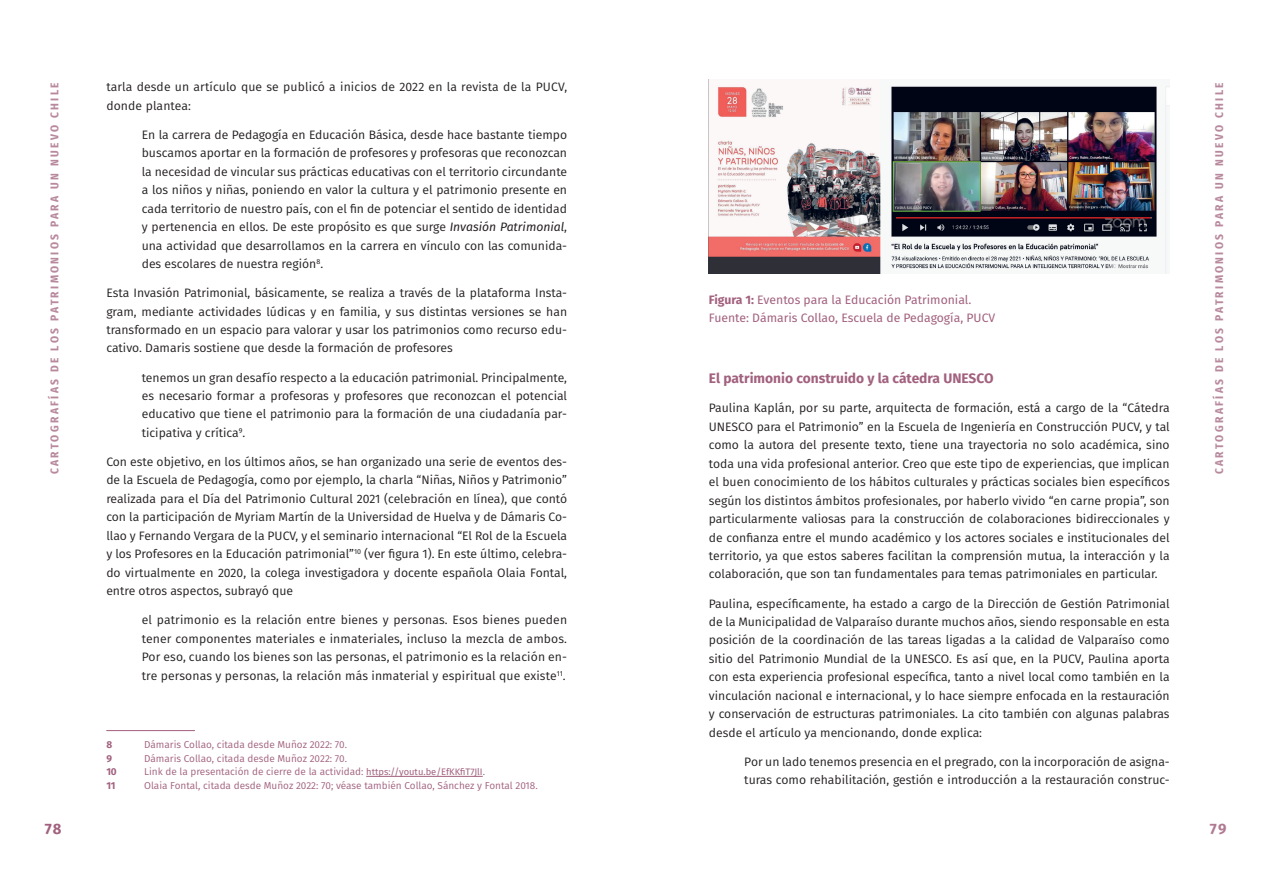
<style>
.page{position:relative;width:1276px;height:869px;background:#fff}
.page>*{position:absolute;margin:0;border:0;box-sizing:border-box;transform-origin:0 0}
.t1{font:700 15px "Fira Sans";color:#a2617e}
.t2{font:700 15px "Fira Sans";color:#b07a91}
.t3{font:700 13.75px "Fira Sans";color:#a2617e}
.t4{font:12.25px/18.5px "Fira Sans";color:#231f20;text-align:justify}
.t5{font:12.25px/18.5px "Fira Sans";color:#a2617e}
.t6{font:700 11.25px "Fira Sans Condensed";letter-spacing:.21em;color:#b8889c}
.t7{font:10px "Fira Sans";color:#a2617e}
.t8{font:700 10px "Fira Sans";color:#a2617e}
.s1{font-style:italic}
.s2{font-weight:700}
.s3{font-size:9.38px}
</style>
<div class="page">
<hr style="left:106px;top:730px;width:89px;height:1px;background:#a2617e">
<hr style="left:366px;top:775px;width:117px;height:1px;background:#a2617e">
<img style="left:709px;top:85px;width:460px;height:189px">
<p class="t4" style="left:106px;top:77px;width:462px">tarla desde un artículo que se publicó a inicios de 2022 en la revista de la PUCV, donde plantea:</p>
<p class="t4" style="left:142px;top:125px;width:427px">En la carrera de Pedagogía en Educación Básica, desde hace bastante tiempo buscamos aportar en la formación de profesores y profesoras que reconozcan la necesidad de vincular sus prácticas educativas con el territorio circundante a los niños y niñas, poniendo en valor la cultura y el patrimonio presente en cada territorio de nuestro país, con el fin de potenciar el sentido de identidad y pertenencia en ellos. De este propósito es que surge <span class="s1">Invasión Patrimonial</span>, una actividad que desarrollamos en la carrera en vínculo con las comunida&shy;des escolares de nuestra región<sup>8</sup>.</p>
<p class="t4" style="left:106px;top:283px;width:462px">Esta Invasión Patrimonial, básicamente, se realiza a través de la plataforma Insta&shy;gram, mediante actividades lúdicas y en familia, y sus distintas versiones se han transformado en un espacio para valorar y usar los patrimonios como recurso edu&shy;cativo. Damaris sostiene que desde la formación de profesores</p>
<p class="t4" style="left:142px;top:367px;width:427px">tenemos un gran desafío respecto a la educación patrimonial. Principalmente, es necesario formar a profesoras y profesores que reconozcan el potencial educativo que tiene el patrimonio para la formación de una ciudadanía par&shy;ticipativa y crítica<sup>9</sup>.</p>
<p class="t4" style="left:106px;top:452px;width:462px">Con este objetivo, en los últimos años, se han organizado una serie de eventos des&shy;de la Escuela de Pedagogía, como por ejemplo, la charla “Niñas, Niños y Patrimonio” realizada para el Día del Patrimonio Cultural 2021 (celebración en línea), que contó con la participación de Myriam Martín de la Universidad de Huelva y de Dámaris Co&shy;llao y Fernando Vergara de la PUCV, y el seminario internacional “El Rol de la Escuela y los Profesores en la Educación patrimonial”<sup>10</sup> (ver figura 1). En este último, celebra&shy;do virtualmente en 2020, la colega investigadora y docente española Olaia Fontal, entre otros aspectos, subrayó que</p>
<p class="t4" style="left:142px;top:610px;width:427px">el patrimonio es la relación entre bienes y personas. Esos bienes pueden tener componentes materiales e inmateriales, incluso la mezcla de ambos.<br>Por eso, cuando los bienes son las personas, el patrimonio es la relación en&shy;tre personas y personas, la relación más inmaterial y espiritual que existe<sup>11</sup>.</p>
<p class="t6" style="left:45px;top:474px;width:393px;rotate:-90deg">CARTOGRAFÍAS DE LOS PATRIMONIOS PARA UN NUEVO CHILE</p>
<p class="t6" style="left:1210px;top:474px;width:393px;rotate:-90deg">CARTOGRAFÍAS DE LOS PATRIMONIOS PARA UN NUEVO CHILE</p>
<p class="t5" style="left:709px;top:290px;width:288px"><span class="s2">Figura 1:</span> Eventos para la Educación Patrimonial.<br>Fuente: Dámaris Collao, Escuela de Pedagogía, PUCV</p>
<p class="t3" style="left:709px;top:366px;width:286px">El patrimonio construido y la cátedra UNESCO</p>
<p class="t4" style="left:709px;top:398px;width:462px">Paulina Kaplán, por su parte, arquitecta de formación, está a cargo de la “Cátedra UNESCO para el Patrimonio” en la Escuela de Ingeniería en Construcción PUCV, y tal como la autora del presente texto, tiene una trayectoria no solo académica, sino toda una vida profesional anterior. Creo que este tipo de experiencias, que implican el buen conocimiento de los hábitos culturales y prácticas sociales bien específicos según los distintos ámbitos profesionales, por haberlo vivido “en carne propia”, son particularmente valiosas para la construcción de colaboraciones bidireccionales y de confianza entre el mundo académico y los actores sociales e institucionales del territorio, ya que estos saberes facilitan la comprensión mutua, la interacción y la colaboración, que son tan fundamentales para temas patrimoniales en particular.</p>
<p class="t4" style="left:709px;top:593px;width:462px">Paulina, específicamente, ha estado a cargo de la Dirección de Gestión Patrimonial de la Municipalidad de Valparaíso durante muchos años, siendo responsable en esta posición de la coordinación de las tareas ligadas a la calidad de Valparaíso como sitio del Patrimonio Mundial de la UNESCO. Es así que, en la PUCV, Paulina aporta con esta experiencia profesional específica, tanto a nivel local como también en la vinculación nacional e internacional, y lo hace siempre enfocada en la restauración y conservación de estructuras patrimoniales. La cito también con algunas palabras desde el artículo ya mencionando, donde explica:</p>
<p class="t4" style="left:744px;top:751px;width:427px">Por un lado tenemos presencia en el pregrado, con la incorporación de asigna&shy;turas como rehabilitación, gestión e introducción a la restauración construc-</p>
<p class="t8" style="left:106px;top:735px;width:7px">8</p>
<p class="t7" style="left:144px;top:736px;width:204px">Dámaris Collao, citada desde Muñoz 2022: 70.</p>
<p class="t8" style="left:106px;top:749px;width:7px">9</p>
<p class="t7" style="left:144px;top:750px;width:204px">Dámaris Collao, citada desde Muñoz 2022: 70.</p>
<p class="t8" style="left:106px;top:763px;width:12px">10</p>
<p class="t7" style="left:144px;top:764px;width:342px">Link de la presentación de cierre de la actividad: <span class="s3">https://youtu.be/EfKKfiT7JlI</span>.</p>
<p class="t8" style="left:106px;top:776px;width:11px">11</p>
<p class="t7" style="left:144px;top:777px;width:395px">Olaia Fontal, citada desde Muñoz 2022: 70; véase también Collao, Sánchez y Fontal 2018.</p>
<p class="t1" style="left:45px;top:816px;width:18px">78</p>
<p class="t2" style="left:1209px;top:816px;width:18px">79</p>
</div>
